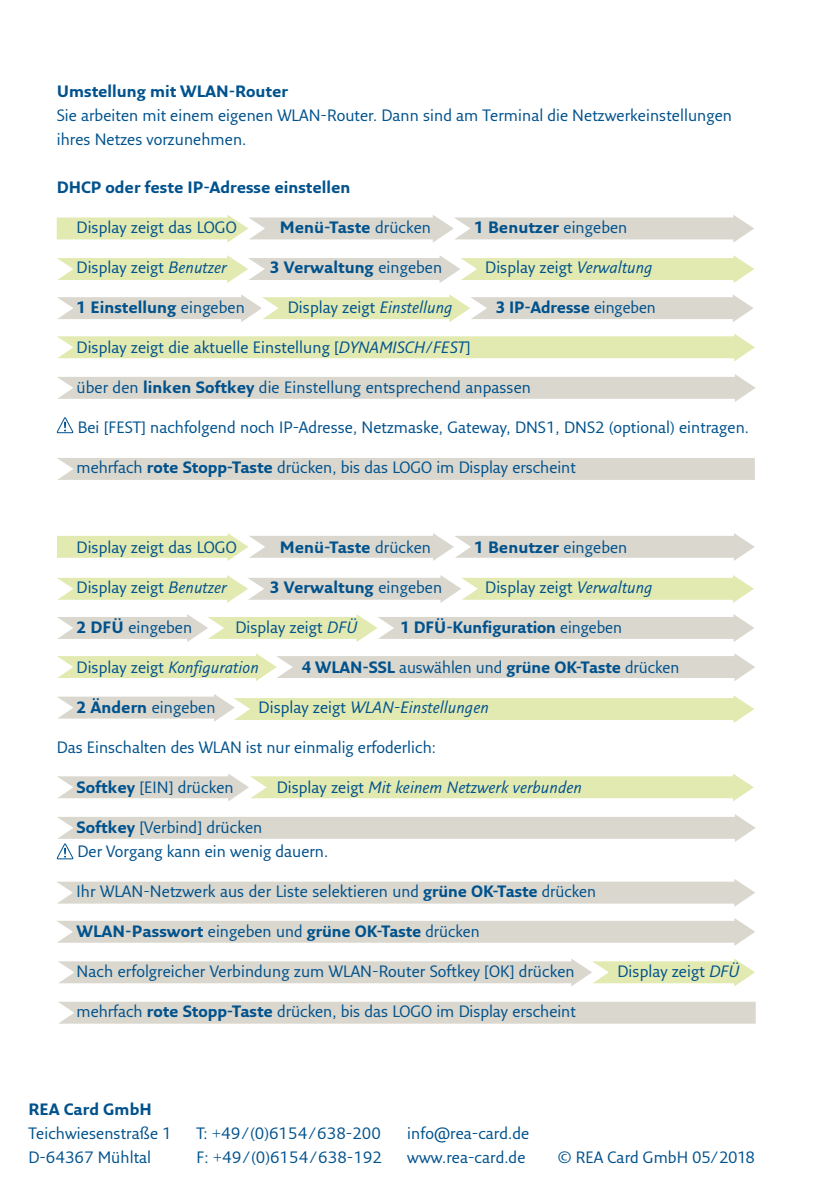
<style>
.page{position:relative;width:840px;height:1191px;background:#fff}
.page>*{position:absolute;margin:0;border:0;box-sizing:border-box;transform-origin:0 0}
.Fließtext{font:16px "Fresco Sans Plus Pro";color:#00528d}
.BON_Schrift{font:16px/24px "Fresco Sans Plus Pro";color:#00528d}
.Fließtext-2{font:700 16px "Fresco Sans Plus Pro";color:#00528d}
.Fließtext-3{font:italic 16px "Fresco Sans Plus Pro";color:#00528d}
.BON_Schrift-2{font:700 16px "Fresco Sans Plus Pro";color:#00528d}
.s1{font-weight:400}
.s2{font-style:italic}
.s3{font-weight:700}
.s4{font-style:normal}
</style>
<div class="page">
<svg style="left:57px;top:255px;width:697px;height:28px"></svg>
<svg style="left:57px;top:294px;width:696px;height:28px"></svg>
<svg style="left:57px;top:333px;width:697px;height:28px"></svg>
<svg style="left:57px;top:374px;width:698px;height:28px"></svg>
<div style="left:57px;top:458px;width:697px;height:22px;background:#dad7ce"></div>
<svg style="left:57px;top:773px;width:696px;height:28px"></svg>
<svg style="left:57px;top:918px;width:697px;height:28px"></svg>
<div style="left:58px;top:1001px;width:697px;height:22px;background:#dad7ce"></div>
<svg style="left:57px;top:215px;width:696px;height:28px"></svg>
<svg style="left:57px;top:533px;width:697px;height:28px"></svg>
<svg style="left:57px;top:653px;width:697px;height:28px"></svg>
<svg style="left:57px;top:694px;width:697px;height:29px"></svg>
<svg style="left:57px;top:879px;width:697px;height:27px"></svg>
<svg style="left:57px;top:614px;width:697px;height:28px"></svg>
<svg style="left:57px;top:575px;width:696px;height:28px"></svg>
<svg style="left:58px;top:958px;width:696px;height:28px"></svg>
<svg style="left:56px;top:417px;width:17px;height:17px"></svg>
<svg style="left:56px;top:814px;width:699px;height:46px"></svg>
<p class="BON_Schrift-2" style="left:57px;top:81px;width:232px">Umstellung mit WLAN-Router</p>
<p class="BON_Schrift" style="left:57px;top:103px;width:676px">Sie arbeiten mit einem eigenen WLAN-Router. Dann sind am Terminal die Netzwerkeinstellungen ihres Netzes vorzunehmen.</p>
<p class="BON_Schrift-2" style="left:57px;top:177px;width:295px">DHCP oder feste IP-Adresse einstellen</p>
<p class="Fließtext" style="left:77px;top:217px;width:162px">Display zeigt das LOGO</p>
<p class="Fließtext-2" style="left:279px;top:217px;width:153px">Menü-Taste <span class="s1">drücken</span></p>
<p class="Fließtext-2" style="left:474px;top:217px;width:155px">1 Benutzer <span class="s1">eingeben</span></p>
<p class="Fließtext" style="left:77px;top:257px;width:151px">Display zeigt <span class="s2">Benutzer</span></p>
<p class="Fließtext-2" style="left:269px;top:257px;width:174px">3 Verwaltung <span class="s1">eingeben</span></p>
<p class="Fließtext" style="left:485px;top:257px;width:169px">Display zeigt <span class="s2">Verwaltung</span></p>
<p class="Fließtext-2" style="left:77px;top:297px;width:170px">1 Einstellung <span class="s1">eingeben</span></p>
<p class="Fließtext" style="left:288px;top:297px;width:166px">Display zeigt <span class="s2">Einstellung</span></p>
<p class="Fließtext-2" style="left:495px;top:297px;width:162px">3 IP-Adresse <span class="s1">eingeben</span></p>
<p class="Fließtext" style="left:77px;top:337px;width:395px">Display zeigt die aktuelle Einstellung [<span class="s2">DYNAMISCH/FEST</span>]</p>
<p class="Fließtext" style="left:77px;top:377px;width:455px">über den <span class="s3">linken Softkey</span> die Einstellung entsprechend anpassen</p>
<p class="Fließtext" style="left:78px;top:417px;width:672px">Bei [FEST] nachfolgend noch IP-Adresse, Netzmaske, Gateway, DNS1, DNS2 (optional) eintragen.</p>
<p class="Fließtext" style="left:77px;top:457px;width:500px">mehrfach <span class="s3">rote Stopp-Taste</span> drücken, bis das LOGO im Display erscheint</p>
<p class="Fließtext" style="left:77px;top:537px;width:162px">Display zeigt das LOGO</p>
<p class="Fließtext-2" style="left:279px;top:537px;width:153px">Menü-Taste <span class="s1">drücken</span></p>
<p class="Fließtext-2" style="left:474px;top:537px;width:155px">1 Benutzer <span class="s1">eingeben</span></p>
<p class="Fließtext" style="left:77px;top:577px;width:151px">Display zeigt <span class="s2">Benutzer</span></p>
<p class="Fließtext-2" style="left:269px;top:577px;width:174px">3 Verwaltung <span class="s1">eingeben</span></p>
<p class="Fließtext" style="left:485px;top:577px;width:169px">Display zeigt <span class="s2">Verwaltung</span></p>
<p class="Fließtext" style="left:77px;top:617px;width:117px"><span class="s3">2 DFÜ</span> eingeben</p>
<p class="Fließtext" style="left:235px;top:617px;width:123px">Display zeigt <span class="s2">DFÜ</span></p>
<p class="Fließtext-2" style="left:400px;top:617px;width:223px">1 DFÜ-Kunfiguration <span class="s1">eingeben</span></p>
<p class="Fließtext-3" style="left:77px;top:657px;width:184px"><span class="s4">Display zeigt</span> Konfiguration</p>
<p class="Fließtext-2" style="left:302px;top:657px;width:379px">4 WLAN-SSL <span class="s1">auswählen und</span> grüne OK-Taste <span class="s1">drücken</span></p>
<p class="Fließtext" style="left:77px;top:697px;width:140px"><span class="s3">2 Ändern</span> eingeben</p>
<p class="Fließtext-3" style="left:258px;top:697px;width:232px"><span class="s4">Display zeigt</span> WLAN-Einstellungen</p>
<p class="BON_Schrift" style="left:57px;top:735px;width:380px">Das Einschalten des WLAN ist nur einmalig erfoderlich:</p>
<p class="Fließtext" style="left:77px;top:777px;width:158px"><span class="s3">Softkey</span> [EIN] drücken</p>
<p class="Fließtext-3" style="left:276px;top:777px;width:306px"><span class="s4">Display zeigt</span> Mit keinem Netzwerk verbunden</p>
<p class="Fließtext" style="left:77px;top:817px;width:187px"><span class="s3">Softkey</span> [Verbind] drücken</p>
<p class="BON_Schrift" style="left:77px;top:839px;width:252px">Der Vorgang kann ein wenig dauern.</p>
<p class="Fließtext" style="left:77px;top:881px;width:520px">Ihr WLAN-Netzwerk aus der Liste selektieren und <span class="s3">grüne OK-Taste</span> drücken</p>
<p class="Fließtext-2" style="left:77px;top:921px;width:404px">WLAN-Passwort <span class="s1">eingeben und</span> grüne OK-Taste <span class="s1">drücken</span></p>
<p class="Fließtext" style="left:77px;top:961px;width:499px">Nach erfolgreicher Verbindung zum WLAN-Router Softkey [OK] drücken</p>
<p class="Fließtext" style="left:617px;top:961px;width:123px">Display zeigt <span class="s2">DFÜ</span></p>
<p class="Fließtext" style="left:77px;top:1001px;width:500px">mehrfach <span class="s3">rote Stopp-Taste</span> drücken, bis das LOGO im Display erscheint</p>
<p class="Fließtext-2" style="left:28px;top:1098px;width:125px">REA Card GmbH</p>
<p class="BON_Schrift" style="left:28px;top:1120px;width:145px">Teichwiesenstraße 1<br>D-64367 Mühltal</p>
<p class="BON_Schrift" style="left:196px;top:1120px;width:187px">T: +49 / (0)6154 / 638-200<br>F: +49 / (0)6154 / 638-192</p>
<p class="BON_Schrift" style="left:407px;top:1120px;width:123px">info@rea-card.de www.rea-card.de</p>
<p class="BON_Schrift" style="left:557px;top:1144px;width:199px">© REA Card GmbH 05/2018</p>
</div>
